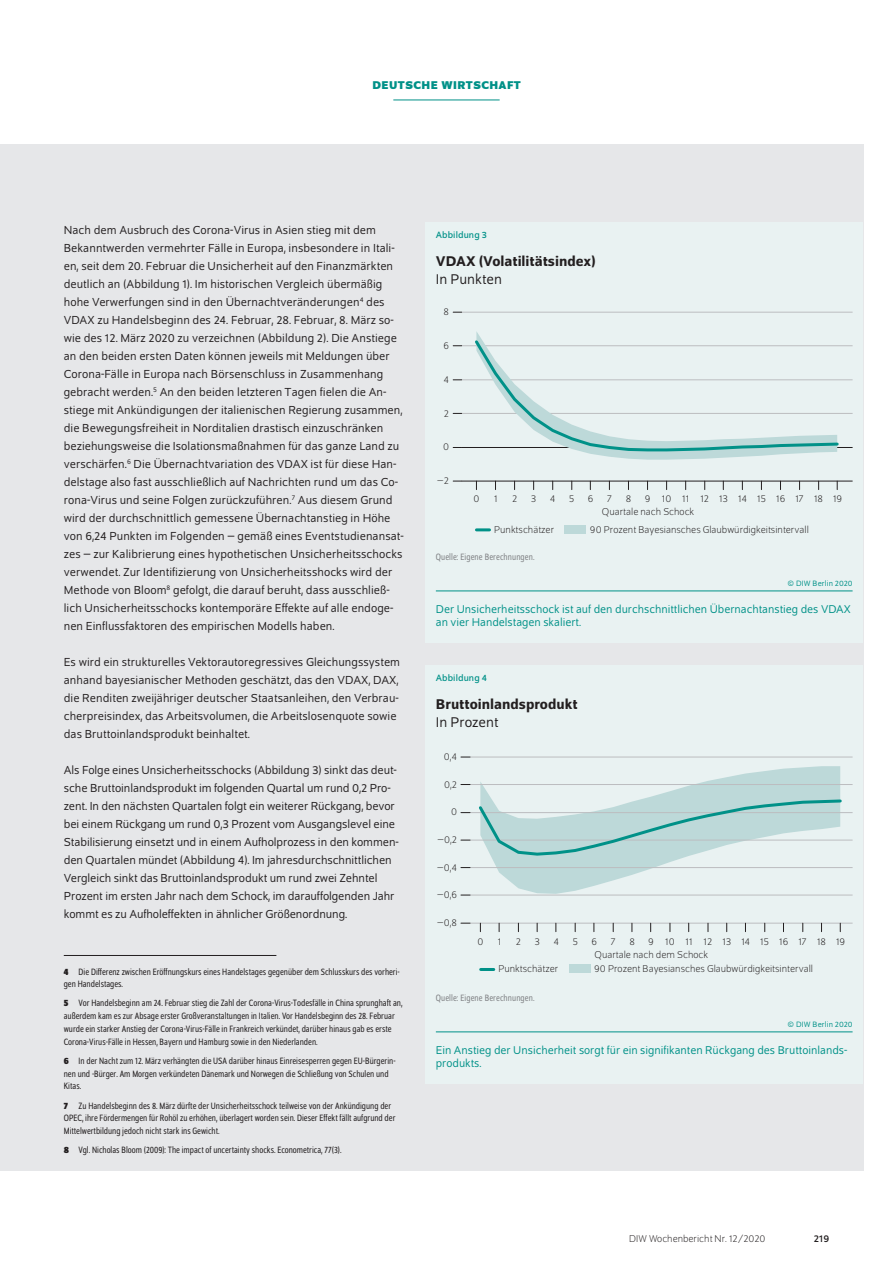
<style>
.page{position:relative;width:893px;height:1263px;background:#fff}
.page>*{position:absolute;margin:0;border:0;box-sizing:border-box;transform-origin:0 0}
.t1{font:500 15px "Schumpeter";color:#231f20}
.t2{font:15px "Schumpeter Blond";color:#231f20}
.t3{font:12.3px/18px "Schumpeter Blond";letter-spacing:.005em;color:#231f20}
.t4{font:12px/13.5px "Schumpeter Blond";color:#009188}
.t5{font:700 12px "Schumpeter";color:#009188}
.t6{font:300 10.5px/12.8px "Schumpeter";color:#231f20}
.t7{font:10.5px "Schumpeter";color:#231f20}
.t8{font:semi-condensed 9.75px/12.8px "Schumpeter Blond";color:#231f20}
.t9{font:semi-condensed 9.75px "Schumpeter Blond";letter-spacing:.01em;color:#808285}
.t10{font:9.75px "Schumpeter";letter-spacing:.01em;color:#009188}
.t11{font:8.25px "Schumpeter Blond";letter-spacing:.01em;color:#009188}
.s1{font-family:"Schumpeter";font-weight:700}
</style>
<div class="page">
<hr style="left:393px;top:100px;width:107px;height:1px;background:#009188">
<div style="left:0;top:144px;width:43px;height:1026px;background:#e6e7e9"></div>
<div style="left:30px;top:144px;width:833px;height:1026px;background:#e6e7e9"></div>
<hr style="left:64px;top:955px;width:212px;height:1px;background:#231f20">
<div style="left:425px;top:222px;width:438px;height:421px;background:#e9f2f2"></div>
<hr style="left:462px;top:481px;width:391px;height:1px;background:#231f20">
<hr style="left:462px;top:413px;width:391px;height:1px;background:#bcbdc0">
<hr style="left:462px;top:380px;width:391px;height:1px;background:#bcbdc0">
<hr style="left:462px;top:345px;width:391px;height:1px;background:#bcbdc0">
<hr style="left:462px;top:312px;width:391px;height:1px;background:#bcbdc0">
<hr style="left:462px;top:447px;width:391px;height:1px;background:#231f20">
<svg style="left:476px;top:331px;width:326px;height:129px"></svg>
<svg style="left:472px;top:338px;width:368px;height:115px"></svg>
<svg style="left:476px;top:528px;width:13px;height:3px"></svg>
<div style="left:565px;top:525px;width:21px;height:8px;background:#bdd9d9"></div>
<hr style="left:436px;top:590px;width:417px;height:1px;background:#009188">
<div style="left:425px;top:665px;width:438px;height:419px;background:#e9f2f2"></div>
<svg style="left:480px;top:766px;width:360px;height:128px"></svg>
<svg style="left:481px;top:968px;width:13px;height:3px"></svg>
<div style="left:569px;top:964px;width:21px;height:9px;background:#bdd9d9"></div>
<hr style="left:470px;top:923px;width:383px;height:1px;background:#bcbdc0">
<hr style="left:470px;top:895px;width:383px;height:1px;background:#bcbdc0">
<hr style="left:470px;top:867px;width:383px;height:1px;background:#bcbdc0">
<hr style="left:470px;top:840px;width:383px;height:1px;background:#bcbdc0">
<hr style="left:470px;top:784px;width:383px;height:1px;background:#bcbdc0">
<hr style="left:470px;top:757px;width:383px;height:1px;background:#bcbdc0">
<hr style="left:470px;top:812px;width:383px;height:1px;background:#bcbdc0">
<svg style="left:476px;top:798px;width:367px;height:59px"></svg>
<hr style="left:436px;top:1031px;width:417px;height:1px;background:#009188">
<p class="t5" style="left:372px;top:79px;width:18px">DEUTSCHE</p>
<p class="t5" style="left:441px;top:79px;width:21px">WIRTSCHAFT</p>
<p class="t3" style="left:64px;top:221px;width:342px">Nach dem Ausbruch des Corona-Virus in Asien stieg mit dem Bekanntwerden vermehrter Fälle in Europa, insbesondere in Itali&shy;en, seit dem 20. Februar die Unsicherheit auf den Finanzmärkten deutlich an (Abbildung 1). Im historischen Vergleich übermäßig hohe Verwerfungen sind in den Übernachtveränderungen<sup>4</sup> des VDAX zu Handelsbeginn des 24. Februar, 28. Februar, 8. März so&shy;wie des 12. März 2020 zu verzeichnen (Abbildung 2). Die Anstiege an den beiden ersten Daten können jeweils mit Meldungen über Corona-Fälle in Europa nach Börsenschluss in Zusammenhang gebracht werden.<sup>5</sup> An den beiden letzteren Tagen fielen die An&shy;stiege mit Ankündigungen der italienischen Regierung zusammen, die Bewegungsfreiheit in Norditalien drastisch einzuschränken beziehungsweise die Isolationsmaßnahmen für das ganze Land zu verschärfen.<sup>6</sup> Die Übernachtvariation des VDAX ist für diese Han&shy;delstage also fast ausschließlich auf Nachrichten rund um das Co&shy;rona-Virus und seine Folgen zurückzuführen.<sup>7</sup> Aus diesem Grund wird der durchschnittlich gemessene Übernachtanstieg in Höhe von 6,24 Punkten im Folgenden – gemäß eines Eventstudienansat&shy;zes – zur Kalibrierung eines hypothetischen Unsicherheitsschocks verwendet. Zur Identifizierung von Unsicherheitsshocks wird der Methode von Bloom<sup>8</sup> gefolgt, die darauf beruht, dass ausschließ&shy;lich Unsicherheitsschocks kontemporäre Effekte auf alle endoge&shy;nen Einflussfaktoren des empirischen Modells haben.</p>
<p class="t3" style="left:64px;top:653px;width:338px">Es wird ein strukturelles Vektorautoregressives Gleichungssystem anhand bayesianischer Methoden geschätzt, das den VDAX, DAX, die Renditen zweijähriger deutscher Staatsanleihen, den Verbrau&shy;cherpreisindex, das Arbeitsvolumen, die Arbeitslosenquote sowie das Bruttoinlandsprodukt beinhaltet.</p>
<p class="t3" style="left:64px;top:761px;width:337px">Als Folge eines Unsicherheitsschocks (Abbildung 3) sinkt das deut&shy;sche Bruttoinlandsprodukt im folgenden Quartal um rund 0,2 Pro&shy;zent. In den nächsten Quartalen folgt ein weiterer Rückgang, bevor bei einem Rückgang um rund 0,3 Prozent vom Ausgangslevel eine Stabilisierung einsetzt und in einem Aufholprozess in den kommen&shy;den Quartalen mündet (Abbildung 4). Im jahresdurchschnittlichen Vergleich sinkt das Bruttoinlandsprodukt um rund zwei Zehntel Prozent im ersten Jahr nach dem Schock, im darauffolgenden Jahr kommt es zu Aufholeffekten in ähnlicher Größenordnung.</p>
<p class="t8" style="left:64px;top:965px;width:338px"><span class="s1">4</span> Die Differenz zwischen Eröffnungskurs eines Handelstages gegenüber dem Schlusskurs des vorheri&shy;gen Handelstages.</p>
<p class="t8" style="left:64px;top:997px;width:340px"><span class="s1">5</span> Vor Handelsbeginn am 24. Februar stieg die Zahl der Corona-Virus-Todesfälle in China sprunghaft an, außerdem kam es zur Absage erster Großveranstaltungen in Italien. Vor Handelsbeginn des 28. Februar wurde ein starker Anstieg der Corona-Virus-Fälle in Frankreich verkündet, darüber hinaus gab es erste Corona-Virus-Fälle in Hessen, Bayern und Hamburg sowie in den Niederlanden.</p>
<p class="t8" style="left:64px;top:1055px;width:333px"><span class="s1">6</span> In der Nacht zum 12. März verhängten die USA darüber hinaus Einreisesperren gegen EU-Bürgerin&shy;nen und -Bürger. Am Morgen verkündeten Dänemark und Norwegen die Schließung von Schulen und<br>Kitas.</p>
<p class="t8" style="left:64px;top:1099px;width:333px"><span class="s1">7</span> Zu Handelsbeginn des 8. März dürfte der Unsicherheitsschock teilweise von der Ankündigung der<br>OPEC, ihre Fördermengen für Rohöl zu erhöhen, überlagert worden sein. Dieser Effekt fällt aufgrund der<br>Mittelwertbildung jedoch nicht stark ins Gewicht.</p>
<p class="t8" style="left:64px;top:1144px;width:279px"><span class="s1">8</span> Vgl. Nicholas Bloom (2009): The impact of uncertainty shocks. Econometrica, 77(3).</p>
<p class="t10" style="left:436px;top:230px;width:53px">Abbildung 3</p>
<p class="t1" style="left:436px;top:253px;width:161px">VDAX (Volatilitätsindex)</p>
<p class="t2" style="left:436px;top:272px;width:68px">In Punkten</p>
<p class="t6" style="left:444px;top:306px;width:7px">8</p>
<p class="t6" style="left:443px;top:340px;width:7px">6</p>
<p class="t6" style="left:443px;top:373px;width:7px">4</p>
<p class="t6" style="left:444px;top:407px;width:7px">2</p>
<p class="t6" style="left:443px;top:441px;width:7px">0</p>
<p class="t6" style="left:437px;top:475px;width:14px">−2</p>
<p class="t6" style="left:474px;top:493px;width:7px">0</p>
<p class="t6" style="left:494px;top:493px;width:5px">1</p>
<p class="t6" style="left:512px;top:493px;width:7px">2</p>
<p class="t6" style="left:531px;top:493px;width:7px">3</p>
<p class="t6" style="left:550px;top:493px;width:7px">4</p>
<p class="t6" style="left:569px;top:493px;width:7px">5</p>
<p class="t6" style="left:588px;top:493px;width:7px">6</p>
<p class="t6" style="left:607px;top:493px;width:7px">7</p>
<p class="t6" style="left:626px;top:493px;width:7px">8</p>
<p class="t6" style="left:602px;top:493px;width:242px;text-indent:43px">9 10 11 12 13 14 15 16 17 18 19<br>Quartale nach Schock</p>
<p class="t6" style="left:494px;top:523px;width:62px">Punktschätzer</p>
<p class="t6" style="left:590px;top:523px;width:220px">90 Prozent Bayesiansches Glaubwürdigkeitsintervall</p>
<p class="t9" style="left:436px;top:552px;width:100px">Quelle: Eigene Berechnungen.</p>
<p class="t11" style="left:788px;top:580px;width:66px">© DIW Berlin 2020</p>
<p class="t4" style="left:436px;top:602px;width:416px">Der Unsicherheitsschock ist auf den durchschnittlichen Übernachtanstieg des VDAX an vier Handelstagen skaliert.</p>
<p class="t10" style="left:436px;top:673px;width:53px">Abbildung 4</p>
<p class="t1" style="left:436px;top:697px;width:143px">Bruttoinlandsprodukt</p>
<p class="t2" style="left:436px;top:715px;width:64px">In Prozent</p>
<p class="t6" style="left:444px;top:750px;width:15px">0,4</p>
<p class="t6" style="left:444px;top:778px;width:14px">0,2</p>
<p class="t6" style="left:451px;top:806px;width:7px">0</p>
<p class="t6" style="left:437px;top:833px;width:21px">−0,2</p>
<p class="t6" style="left:437px;top:861px;width:22px">−0,4</p>
<p class="t6" style="left:437px;top:889px;width:22px">−0,6</p>
<p class="t6" style="left:437px;top:916px;width:22px">−0,8</p>
<p class="t6" style="left:478px;top:935px;width:7px">0</p>
<p class="t6" style="left:498px;top:935px;width:5px">1</p>
<p class="t6" style="left:516px;top:935px;width:7px">2</p>
<p class="t6" style="left:535px;top:935px;width:7px">3</p>
<p class="t6" style="left:553px;top:935px;width:7px">4</p>
<p class="t6" style="left:572px;top:935px;width:7px">5</p>
<p class="t6" style="left:591px;top:935px;width:7px">6</p>
<p class="t6" style="left:610px;top:935px;width:7px">7</p>
<p class="t6" style="left:629px;top:935px;width:7px">8</p>
<p class="t6" style="left:648px;top:935px;width:198px">9 10 11 12 13 14 15 16 17 18 19</p>
<p class="t6" style="left:595px;top:948px;width:115px">Quartale nach dem Schock</p>
<p class="t6" style="left:498px;top:963px;width:62px">Punktschätzer</p>
<p class="t6" style="left:594px;top:963px;width:220px">90 Prozent Bayesiansches Glaubwürdigkeitsintervall</p>
<p class="t9" style="left:436px;top:993px;width:100px">Quelle: Eigene Berechnungen.</p>
<p class="t11" style="left:788px;top:1020px;width:66px">© DIW Berlin 2020</p>
<p class="t4" style="left:436px;top:1043px;width:412px">Ein Anstieg der Unsicherheit sorgt für ein signifikanten Rückgang des Bruttoinlands&shy;produkts.</p>
<p class="t6" style="left:629px;top:1233px;width:138px">DIW Wochenbericht Nr. 12/2020</p>
<p class="t7" style="left:814px;top:1233px;width:17px">219</p>
</div>
